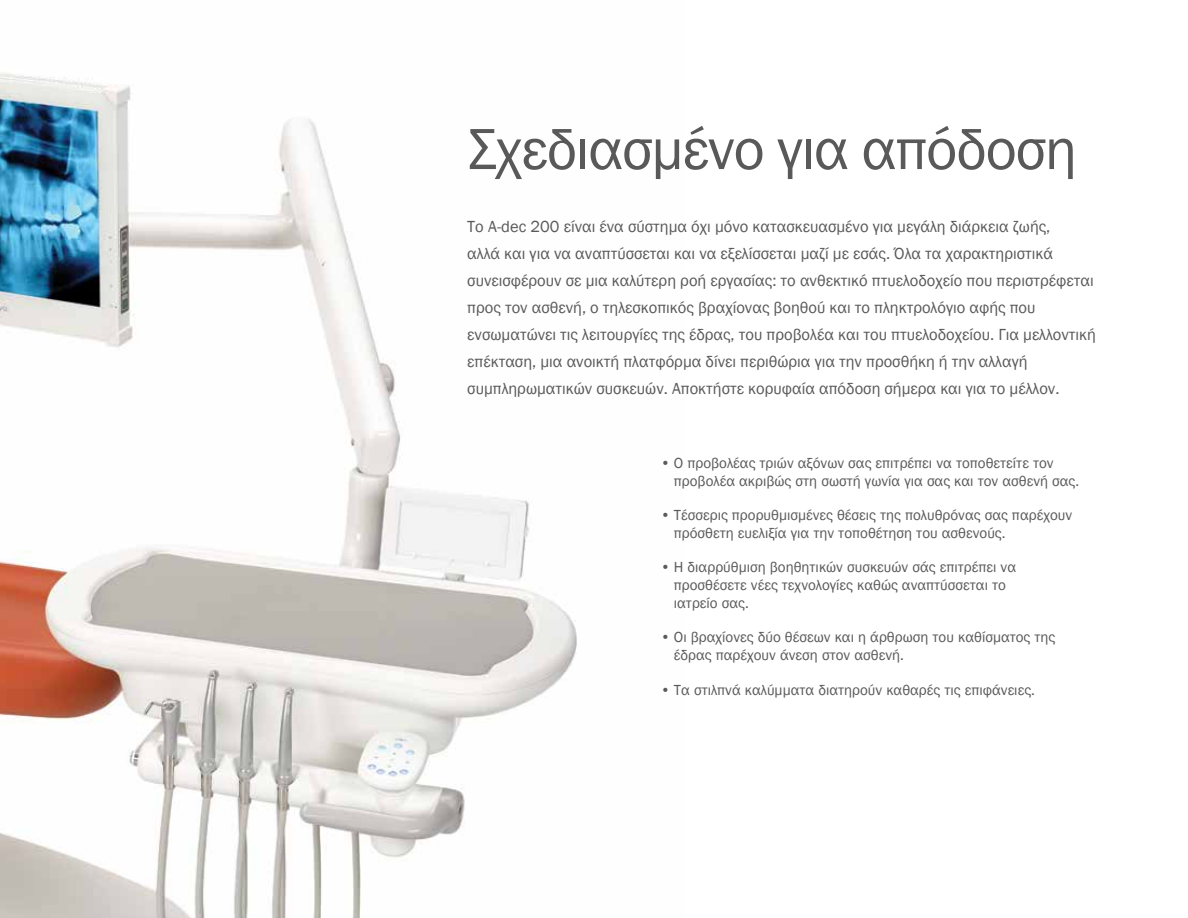
<style>
.page{position:relative;width:1188px;height:918px;background:#fff}
.page>*{position:absolute;margin:0;border:0;box-sizing:border-box;transform-origin:0 0}
.t1{font:60px "Franklin Gothic";letter-spacing:-.02em;color:#595959}
.t2{font:16.5px/27px "Franklin Gothic";color:#595959}
.t3{font:15px/18px "Franklin Gothic";color:#595959}
</style>
<div class="page">
<img style="left:0;top:72px;width:577px;height:846px">
<h1 class="t1" style="left:467px;top:112px;width:611px">Σχεδιασμένο για απόδοση</h1>
<p class="t2" style="left:467px;top:213px;width:630px">Το A-dec 200 είναι ένα σύστημα όχι μόνο κατασκευασμένο για μεγάλη διάρκεια ζωής,<br>αλλά και για να αναπτύσσεται και να εξελίσσεται μαζί με εσάς. Όλα τα χαρακτηριστικά συνεισφέρουν σε μια καλύτερη ροή εργασίας: το ανθεκτικό πτυελοδοχείο που περιστρέφεται προς τον ασθενή, ο τηλεσκοπικός βραχίονας βοηθού και το πληκτρολόγιο αφής που ενσωματώνει τις λειτουργίες της έδρας, του προβολέα και του πτυελοδοχείου. Για μελλοντική επέκταση, μια ανοικτή πλατφόρμα δίνει περιθώρια για την προσθήκη ή την αλλαγή συμπληρωματικών συσκευών. Αποκτήστε κορυφαία απόδοση σήμερα και για το μέλλον.</p>
<p class="t3" style="left:674px;top:454px;width:407px;text-indent:-14px">• Ο προβολέας τριών αξόνων σας επιτρέπει να τοποθετείτε τον προβολέα ακριβώς στη σωστή γωνία για σας και τον ασθενή σας.</p>
<p class="t3" style="left:674px;top:506px;width:400px;text-indent:-14px">• Τέσσερις προρυθμισμένες θέσεις της πολυθρόνας σας παρέχουν πρόσθετη ευελιξία για την τοποθέτηση του ασθενούς.</p>
<p class="t3" style="left:674px;top:558px;width:344px;text-indent:-14px">• Η διαρρύθμιση βοηθητικών συσκευών σάς επιτρέπει να προσθέσετε νέες τεχνολογίες καθώς αναπτύσσεται το ιατρείο σας.</p>
<p class="t3" style="left:674px;top:629px;width:383px;text-indent:-14px">• Οι βραχίονες δύο θέσεων και η άρθρωση του καθίσματος της έδρας παρέχουν άνεση στον ασθενή.</p>
<p class="t3" style="left:660px;top:681px;width:376px">• Τα στιλπνά καλύμματα διατηρούν καθαρές τις επιφάνειες.</p>
</div>
